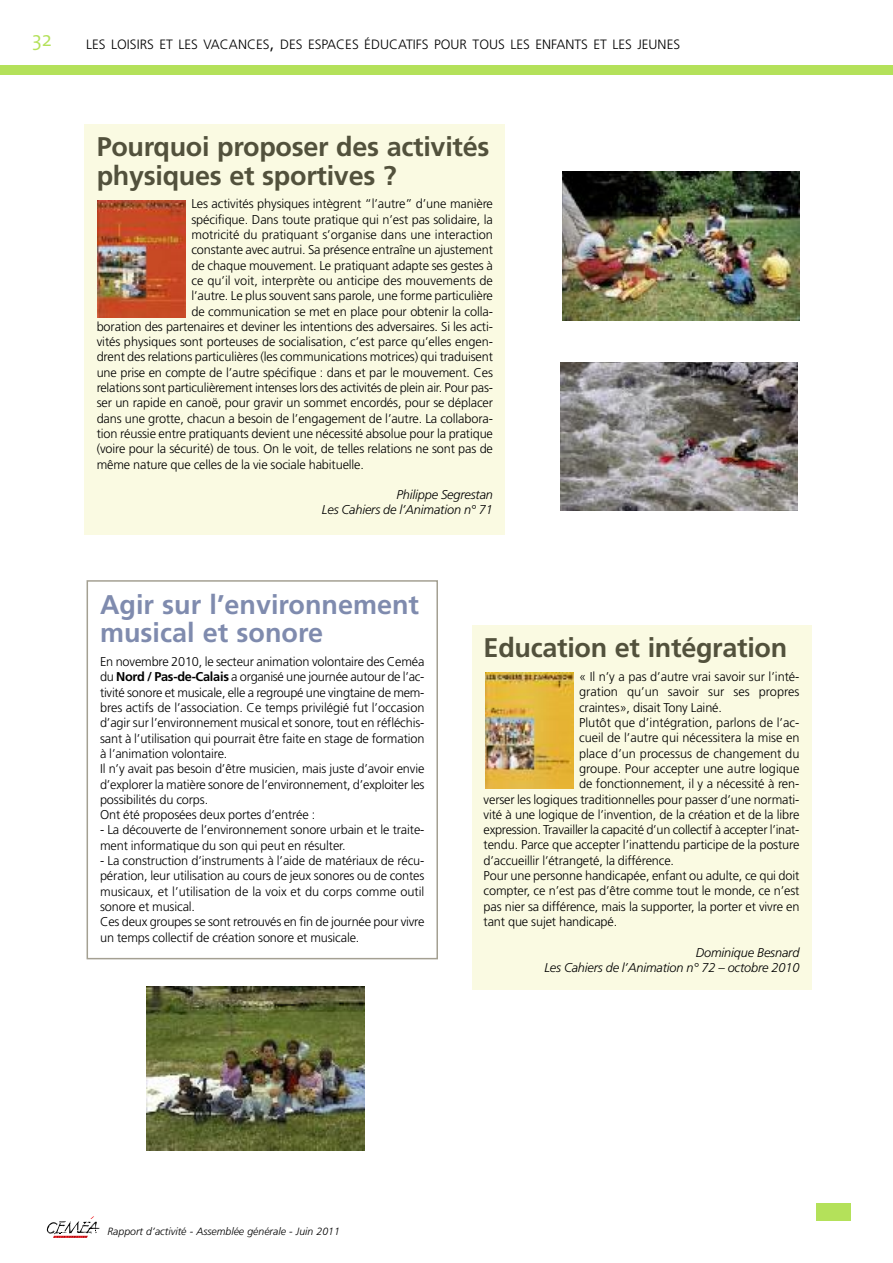
<style>
.page{position:relative;width:893px;height:1263px;background:#fff}
.page>*{position:absolute;margin:0;border:0;box-sizing:border-box;transform-origin:0 0}
.t1{font:700 27px/28.5px "Frutiger";letter-spacing:-.01em;color:#52513c}
.t2{font:700 27px/28.5px "Frutiger";color:#7f8bae}
.t3{font:300 21px "The Mix";color:#b4e15a}
.t4{font:300 13.5px "Frutiger";color:#000}
.t5{font:300 12.75px/15.3px "Frutiger";letter-spacing:-.01em;color:#000}
.t6{font:italic 300 12.75px/15.3px "Frutiger";letter-spacing:-.01em;color:#000;text-align:right}
.t7{font:italic 300 10.5px "Frutiger";color:#000}
.s1{font-size:18px}
.s2{font-weight:700}
</style>
<div class="page">
<div style="left:0;top:66px;width:892px;height:9px;background:#b4e15a"></div>
<svg style="left:47px;top:1216px;width:53px;height:21px"></svg>
<div style="left:816px;top:1203px;width:34px;height:17px;background:#b4e15a"></div>
<div style="left:85px;top:124px;width:420px;height:411px;background:#fafae2"></div>
<div style="left:87px;top:580px;width:351px;height:379px;border:2px solid #a4a092"></div>
<div style="left:472px;top:625px;width:339px;height:365px;background:#fafae2"></div>
<img style="left:485px;top:672px;width:88px;height:116px">
<img style="left:98px;top:200px;width:87px;height:118px">
<img style="left:562px;top:172px;width:237px;height:149px">
<img style="left:560px;top:362px;width:238px;height:149px">
<img style="left:146px;top:986px;width:218px;height:164px">
<h2 class="t3" style="left:32px;top:22px;width:21px">32</h2>
<p class="t4" style="left:86px;top:36px;width:595px">LES LOISIRS ET LES VACANCES<span class="s1">,</span> DES ESPACES ÉDUCATIFS POUR TOUS LES ENFANTS ET LES JEUNES</p>
<h1 class="t1" style="left:97px;top:132px;width:394px">Pourquoi proposer des activités physiques et sportives ?</h1>
<p class="t5" style="left:191px;top:196px;width:303px">Les activités physiques intègrent “l’autre” d’une manière</p>
<p class="t5" style="left:191px;top:212px;width:303px">spécifique. Dans toute pratique qui n’est pas solidaire, la</p>
<p class="t5" style="left:191px;top:227px;width:303px">motricité du pratiquant s’organise dans une interaction</p>
<p class="t5" style="left:191px;top:242px;width:303px">constante avec autrui. Sa présence entraîne un ajustement</p>
<p class="t5" style="left:191px;top:257px;width:303px">de chaque mouvement. Le pratiquant adapte ses gestes à</p>
<p class="t5" style="left:191px;top:273px;width:303px">ce qu’il voit, interprète ou anticipe des mouvements de</p>
<p class="t5" style="left:191px;top:288px;width:303px">l’autre. Le plus souvent sans parole, une forme particulière</p>
<p class="t5" style="left:191px;top:303px;width:303px">de communication se met en place pour obtenir la colla-</p>
<p class="t5" style="left:97px;top:319px;width:398px">boration des partenaires et deviner les intentions des adversaires. Si les acti-</p>
<p class="t5" style="left:97px;top:334px;width:398px">vités physiques sont porteuses de socialisation, c’est parce qu’elles engen-</p>
<p class="t5" style="left:97px;top:349px;width:398px">drent des relations particulières (les communications motrices) qui traduisent</p>
<p class="t5" style="left:97px;top:365px;width:398px">une prise en compte de l’autre spécifique : dans et par le mouvement. Ces</p>
<p class="t5" style="left:97px;top:380px;width:398px">relations sont particulièrement intenses lors des activités de plein air. Pour pas-</p>
<p class="t5" style="left:97px;top:395px;width:398px">ser un rapide en canoë, pour gravir un sommet encordés, pour se déplacer</p>
<p class="t5" style="left:97px;top:410px;width:398px">dans une grotte, chacun a besoin de l’engagement de l’autre. La collabora-</p>
<p class="t5" style="left:97px;top:426px;width:398px">tion réussie entre pratiquants devient une nécessité absolue pour la pratique</p>
<p class="t5" style="left:97px;top:441px;width:398px">(voire pour la sécurité) de tous. On le voit, de telles relations ne sont pas de</p>
<p class="t5" style="left:97px;top:456px;width:269px">même nature que celles de la vie sociale habituelle.</p>
<p class="t6" style="left:322px;top:487px;width:173px">Philippe Segrestan<br>Les Cahiers de l’Animation n° 71</p>
<h1 class="t2" style="left:100px;top:590px;width:320px">Agir sur l’environnement musical et sonore</h1>
<p class="t5" style="left:100px;top:654px;width:326px">En novembre 2010, le secteur animation volontaire des Ceméa du <span class="s2">Nord / Pas-de-Calais</span> a organisé une journée autour de l’ac&shy;tivité sonore et musicale, elle a regroupé une vingtaine de mem&shy;bres actifs de l’association. Ce temps privilégié fut l’occasion d’agir sur l’environnement musical et sonore, tout en réfléchis&shy;sant à l’utilisation qui pourrait être faite en stage de formation à l’animation volontaire.<br>Il n’y avait pas besoin d’être musicien, mais juste d’avoir envie d’explorer la matière sonore de l’environnement, d’exploiter les possibilités du corps.<br>Ont été proposées deux portes d’entrée :</p>
<p class="t5" style="left:100px;top:822px;width:326px">- La découverte de l’environnement sonore urbain et le traite&shy;ment informatique du son qui peut en résulter.</p>
<p class="t5" style="left:100px;top:853px;width:326px">- La construction d’instruments à l’aide de matériaux de récu&shy;pération, leur utilisation au cours de jeux sonores ou de contes musicaux, et l’utilisation de la voix et du corps comme outil sonore et musical.<br>Ces deux groupes se sont retrouvés en fin de journée pour vivre un temps collectif de création sonore et musicale.</p>
<h1 class="t1" style="left:484px;top:633px;width:305px">Education et intégration</h1>
<p class="t5" style="left:579px;top:669px;width:222px">« Il n’y a pas d’autre vrai savoir sur l’inté-</p>
<p class="t5" style="left:579px;top:684px;width:222px">gration qu’un savoir sur ses propres</p>
<p class="t5" style="left:579px;top:700px;width:144px">craintes», disait Tony Lainé.</p>
<p class="t5" style="left:579px;top:715px;width:222px">Plutôt que d’intégration, parlons de l’ac-</p>
<p class="t5" style="left:579px;top:730px;width:222px">cueil de l’autre qui nécessitera la mise en</p>
<p class="t5" style="left:579px;top:745px;width:222px">place d’un processus de changement du</p>
<p class="t5" style="left:579px;top:761px;width:222px">groupe. Pour accepter une autre logique</p>
<p class="t5" style="left:579px;top:776px;width:222px">de fonctionnement, il y a nécessité à ren-</p>
<p class="t5" style="left:484px;top:791px;width:317px">verser les logiques traditionnelles pour passer d’une normati-</p>
<p class="t5" style="left:484px;top:807px;width:317px">vité à une logique de l’invention, de la création et de la libre</p>
<p class="t5" style="left:484px;top:822px;width:317px">expression. Travailler la capacité d’un collectif à accepter l’inat-</p>
<p class="t5" style="left:484px;top:837px;width:317px">tendu. Parce que accepter l’inattendu participe de la posture</p>
<p class="t5" style="left:484px;top:853px;width:192px">d’accueillir l’étrangeté, la différence.</p>
<p class="t5" style="left:484px;top:868px;width:317px">Pour une personne handicapée, enfant ou adulte, ce qui doit</p>
<p class="t5" style="left:484px;top:883px;width:317px">compter, ce n’est pas d’être comme tout le monde, ce n’est</p>
<p class="t5" style="left:484px;top:898px;width:317px">pas nier sa différence, mais la supporter, la porter et vivre en</p>
<p class="t5" style="left:484px;top:914px;width:135px">tant que sujet handicapé.</p>
<p class="t6" style="left:544px;top:944px;width:257px">Dominique Besnard<br>Les Cahiers de l’Animation n° 72 – octobre 2010</p>
<p class="t7" style="left:107px;top:1225px;width:234px">Rapport d’activité - Assemblée générale - Juin 2011</p>
</div>
